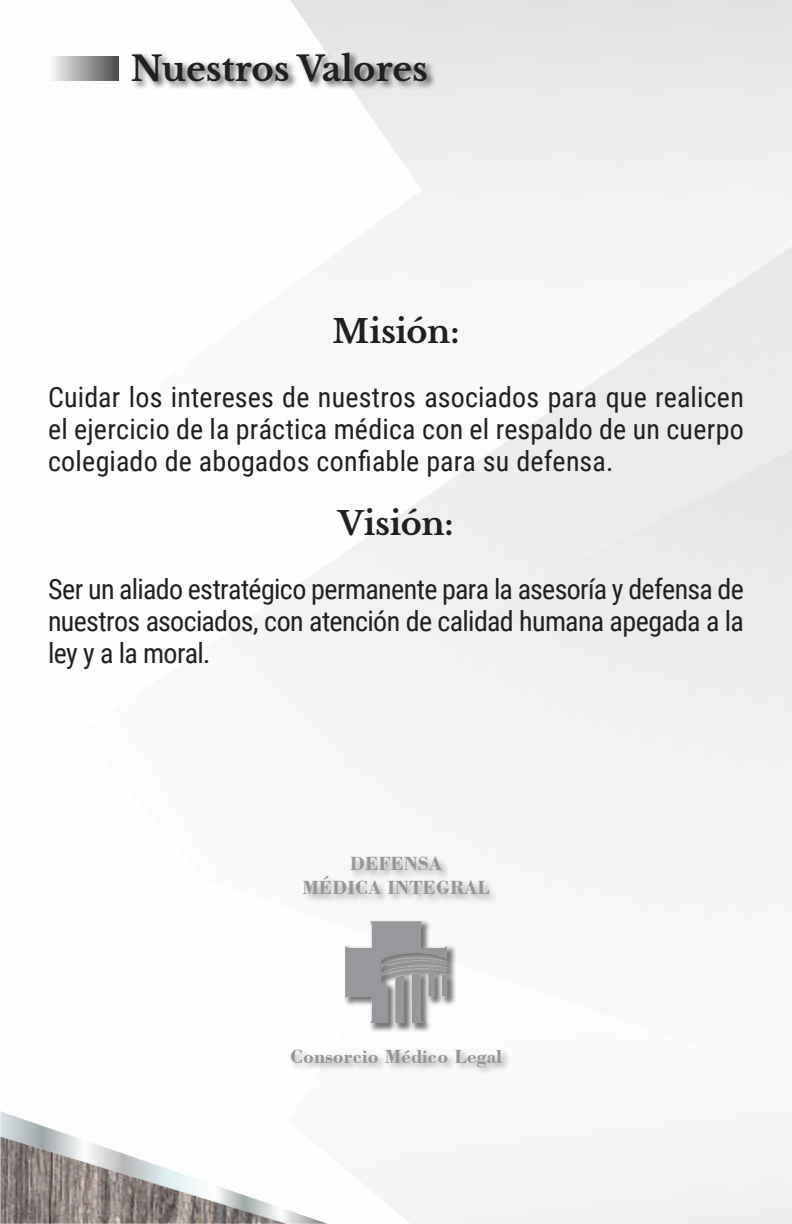
<style>
.page{position:relative;width:792px;height:1224px;background:#fff}
.page>*{position:absolute;margin:0;border:0;box-sizing:border-box;transform-origin:0 0}
.t1{font:700 34px "Libre Baskerville";color:#231f20}
.t2{font:700 32px "Libre Baskerville";letter-spacing:-.01em;color:#231f20}
.t3{font:28px/32px "Roboto Condensed";letter-spacing:-.01em;color:#231f20;text-align:justify}
.t4{font:700 20px "Bodoni BT";color:#939598}
</style>
<div class="page">
<img style="left:0;top:0;width:792px;height:1224px">
<img style="left:0;top:1112px;width:327px;height:112px">
<div style="left:131px;top:50px;width:306px;height:40px;background:#231f20;opacity:.75"></div>
<div style="left:48px;top:56px;width:70px;height:24px;background:linear-gradient(to right,#fcfcfc,#505152)"></div>
<div style="left:343px;top:920px;width:113px;height:113px;background:#231f20;opacity:.6"></div>
<img style="left:345px;top:922px;width:102px;height:101px">
<div style="left:302px;top:855px;width:198px;height:49px;background:#231f20;opacity:.4"></div>
<div style="left:289px;top:1048px;width:222px;height:29px;background:#231f20;opacity:.4"></div>
<p class="t1" style="left:131px;top:48px;width:299px">Nuestros Valores</p>
<p class="t2" style="left:332px;top:312px;width:129px">Misión:</p>
<p class="t3" style="left:48px;top:380px;width:698px">Cuidar los intereses de nuestros asociados para que realicen el ejercicio de la práctica médica con el respaldo de un cuerpo colegiado de abogados confiable para su defensa.</p>
<p class="t2" style="left:338px;top:504px;width:117px">Visión:</p>
<p class="t3" style="left:48px;top:572px;width:697px">Ser un aliado estratégico permanente para la asesoría y defensa de nuestros asociados, con atención de calidad humana apegada a la ley y a la moral.</p>
<p class="t4" style="left:350px;top:851px;width:94px">DEFENSA</p>
<p class="t4" style="left:302px;top:875px;width:189px">MÉDICA INTEGRAL</p>
<p class="t4" style="left:290px;top:1044px;width:213px">Consorcio Médico Legal</p>
</div>
